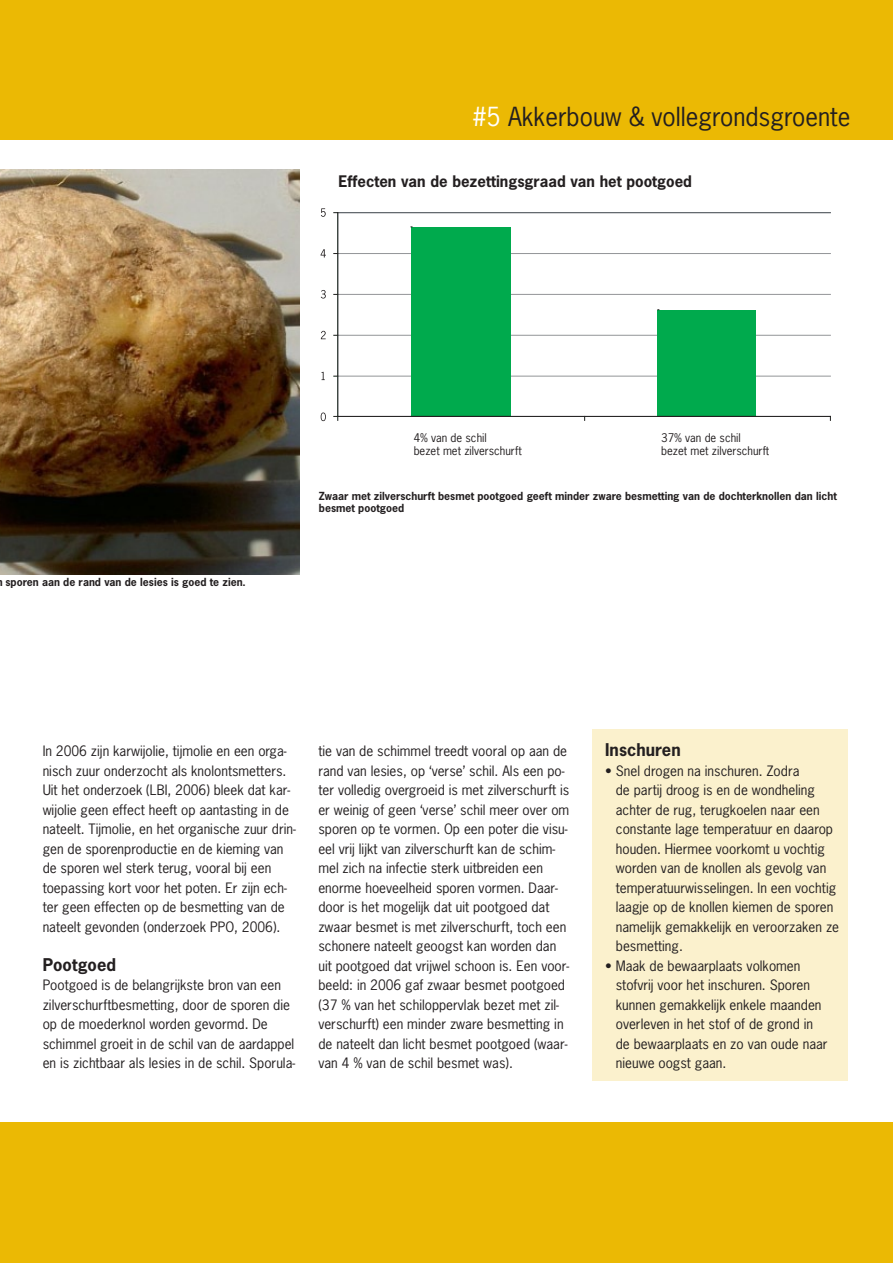
<style>
.page{position:relative;width:893px;height:1263px;background:#fff}
.page>*{position:absolute;margin:0;border:0;box-sizing:border-box;transform-origin:0 0}
.t1{font:24.75px "News Gothic";color:#231f20}
.t2{font:700 16.5px "News Gothic";letter-spacing:.005em;color:#231f20}
.t3{font:700 15px "News Gothic";color:#231f20}
.t4{font:13.5px/19.5px "News Gothic";color:#231f20}
.t5{font:11.25px/13.5px "News Gothic";color:#231f20}
.t6{font:700 10.5px/12.6px "News Gothic";color:#231f20}
.s1{color:#fff}
</style>
<div class="page">
<div style="left:0;top:0;width:893px;height:140px;background:#ebb904"></div>
<div style="left:0;top:1123px;width:893px;height:140px;background:#ebb904"></div>
<img style="left:0;top:169px;width:300px;height:405px">
<hr style="left:338px;top:376px;width:492px;height:1px;background:#939598">
<hr style="left:338px;top:335px;width:492px;height:1px;background:#939598">
<hr style="left:338px;top:294px;width:492px;height:1px;background:#939598">
<hr style="left:338px;top:253px;width:492px;height:1px;background:#939598">
<hr style="left:338px;top:212px;width:492px;height:1px;background:#585f64">
<div style="left:411px;top:227px;width:99px;height:189px;background:#00aa4d"></div>
<div style="left:658px;top:310px;width:98px;height:106px;background:#00aa4d"></div>
<hr style="left:338px;top:213px;width:1px;height:203px;background:#231f20">
<hr style="left:338px;top:416px;width:492px;height:1px;background:#231f20">
<svg style="left:321px;top:412px;width:5px;height:9px"></svg>
<svg style="left:321px;top:372px;width:4px;height:8px"></svg>
<svg style="left:321px;top:331px;width:5px;height:8px"></svg>
<svg style="left:321px;top:290px;width:5px;height:9px"></svg>
<svg style="left:321px;top:249px;width:5px;height:8px"></svg>
<svg style="left:321px;top:208px;width:5px;height:9px"></svg>
<div style="left:592px;top:729px;width:256px;height:351px;background:#fbf1cd"></div>
<h1 class="t1" style="left:472px;top:101px;width:380px"><span class="s1">#5</span> Akkerbouw &amp; vollegrondsgroente</h1>
<p class="t3" style="left:338px;top:171px;width:355px">Effecten van de bezettingsgraad van het pootgoed</p>
<p class="t6" style="left:5px;top:576px;width:242px">sporen aan de rand van de lesies is goed te zien.</p>
<p class="t5" style="left:414px;top:431px;width:110px">4% van de schil<br>bezet met zilverschurft</p>
<p class="t5" style="left:661px;top:431px;width:110px">37% van de schil bezet met zilverschurft</p>
<p class="t6" style="left:319px;top:489px;width:519px">Zwaar met zilverschurft besmet pootgoed geeft minder zware besmetting van de dochterknollen dan licht besmet pootgoed</p>
<p class="t4" style="left:43px;top:741px;width:255px">In 2006 zijn karwijolie, tijmolie en een orga&shy;nisch zuur onderzocht als knolontsmetters.<br>Uit het onderzoek (LBI, 2006) bleek dat kar&shy;wijolie geen effect heeft op aantasting in de nateelt. Tijmolie, en het organische zuur drin&shy;gen de sporenproductie en de kieming van de sporen wel sterk terug, vooral bij een toepassing kort voor het poten. Er zijn ech&shy;ter geen effecten op de besmetting van de nateelt gevonden (onderzoek PPO, 2006).</p>
<p class="t2" style="left:43px;top:953px;width:75px">Pootgoed</p>
<p class="t4" style="left:43px;top:975px;width:254px">Pootgoed is de belangrijkste bron van een zilverschurftbesmetting, door de sporen die op de moederknol worden gevormd. De schimmel groeit in de schil van de aardappel en is zichtbaar als lesies in de schil. Sporula-</p>
<p class="t4" style="left:318px;top:741px;width:252px">tie van de schimmel treedt vooral op aan de rand van lesies, op ‘verse’ schil. Als een po&shy;ter volledig overgroeid is met zilverschurft is er weinig of geen ‘verse’ schil meer over om sporen op te vormen. Op een poter die visu&shy;eel vrij lijkt van zilverschurft kan de schim&shy;mel zich na infectie sterk uitbreiden een enorme hoeveelheid sporen vormen. Daar&shy;door is het mogelijk dat uit pootgoed dat zwaar besmet is met zilverschurft, toch een schonere nateelt geoogst kan worden dan uit pootgoed dat vrijwel schoon is. Een voor&shy;beeld: in 2006 gaf zwaar besmet pootgoed (37 % van het schiloppervlak bezet met zil&shy;verschurft) een minder zware besmetting in de nateelt dan licht besmet pootgoed (waar&shy;van 4 % van de schil besmet was).</p>
<p class="t2" style="left:605px;top:739px;width:77px">Inschuren</p>
<p class="t4" style="left:616px;top:761px;width:225px;text-indent:-11px">• Snel drogen na inschuren. Zodra<br>de partij droog is en de wondheling achter de rug, terugkoelen naar een constante lage temperatuur en daarop houden. Hiermee voorkomt u vochtig worden van de knollen als gevolg van temperatuurwisselingen. In een vochtig laagje op de knollen kiemen de sporen namelijk gemakkelijk en veroorzaken ze besmetting.</p>
<p class="t4" style="left:616px;top:956px;width:213px;text-indent:-11px">• Maak de bewaarplaats volkomen stofvrij voor het inschuren. Sporen kunnen gemakkelijk enkele maanden overleven in het stof of de grond in de bewaarplaats en zo van oude naar nieuwe oogst gaan.</p>
</div>
